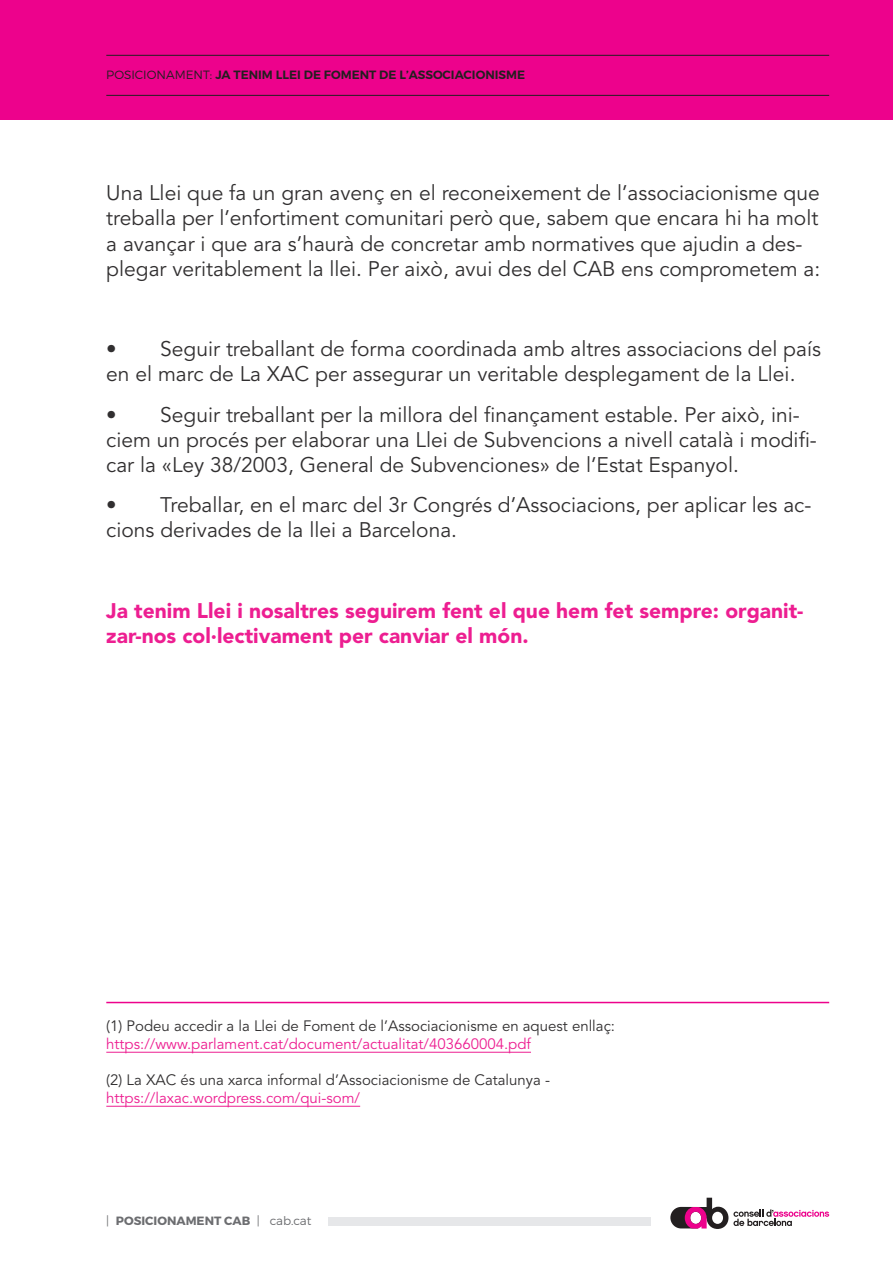
<style>
.page{position:relative;width:893px;height:1263px;background:#fff}
.page>*{position:absolute;margin:0;border:0;box-sizing:border-box;transform-origin:0 0}
.Cos_de_texte{font:21px/25.2px "Avenir LT Std";color:#312f30}
.Cos_de_texte-2{font:900 21px/25.2px "Avenir LT Std";color:#ed1e91}
.Cos_de_texte-3{font:15px/18px "Avenir LT Std";color:#312f30}
.Texte{font:12px "Trueno S Bd";color:#231f20}
.t1{font:12px "Trueno Bd";color:#6c6d70}
.s1{font-family:"Trueno Lt"}
.s2{color:#ed1e91}
</style>
<div class="page">
<div style="left:329px;top:1217px;width:322px;height:9px;background:#e6e7e9"></div>
<svg style="left:670px;top:1198px;width:159px;height:31px"></svg>
<div style="left:0;top:0;width:893px;height:119px;background:#ed028c"></div>
<hr style="left:106px;top:55px;width:723px;height:1px;background:#231f20">
<hr style="left:106px;top:95px;width:723px;height:1px;background:#231f20">
<hr style="left:106px;top:1052px;width:425px;height:1px;background:#ed1e91">
<hr style="left:106px;top:1106px;width:254px;height:1px;background:#ed1e91">
<hr style="left:106px;top:1002px;width:723px;height:1px;background:#ed028c">
<p class="Texte" style="left:106px;top:68px;width:420px"><span class="s1">POSICIONAMENT:</span> JA TENIM LLEI DE FOMENT DE L’ASSOCIACIONISME</p>
<p class="Cos_de_texte" style="left:106px;top:181px;width:716px">Una Llei que fa un gran avenç en el reconeixement de l’associacionisme que treballa per l’enfortiment comunitari però que, sabem que encara hi ha molt a avançar i que ara s’haurà de concretar amb normatives que ajudin a des&shy;plegar veritablement la llei. Per això, avui des del CAB ens comprometem a:</p>
<p class="Cos_de_texte" style="left:106px;top:337px;width:716px">• Seguir treballant de forma coordinada amb altres associacions del país en el marc de La XAC per assegurar un veritable desplegament de la Llei.</p>
<p class="Cos_de_texte" style="left:106px;top:402px;width:712px">• Seguir treballant per la millora del finançament estable. Per això, ini&shy;ciem un procés per elaborar una Llei de Subvencions a nivell català i modifi&shy;car la «Ley 38/2003, General de Subvenciones» de l’Estat Espanyol.</p>
<p class="Cos_de_texte" style="left:106px;top:493px;width:707px">• Treballar, en el marc del 3r Congrés d’Associacions, per aplicar les ac&shy;cions derivades de la llei a Barcelona.</p>
<p class="Cos_de_texte-2" style="left:106px;top:598px;width:699px">Ja tenim Llei i nosaltres seguirem fent el que hem fet sempre: organit&shy;zar-nos col·lectivament per canviar el món.</p>
<p class="Cos_de_texte-3" style="left:106px;top:1017px;width:510px">(1) Podeu accedir a la Llei de Foment de l’Associacionisme en aquest enllaç: <span class="s2">https://www.parlament.cat/document/actualitat/403660004.pdf</span></p>
<p class="Cos_de_texte-3" style="left:106px;top:1071px;width:445px">(2) La XAC és una xarca informal d’Associacionisme de Catalunya - <span class="s2">https://laxac.wordpress.com/qui-som/</span></p>
<p class="t1" style="left:106px;top:1213px;width:207px"><span class="s1">|</span> POSICIONAMENT CAB <span class="s1">| cab.cat</span></p>
</div>
